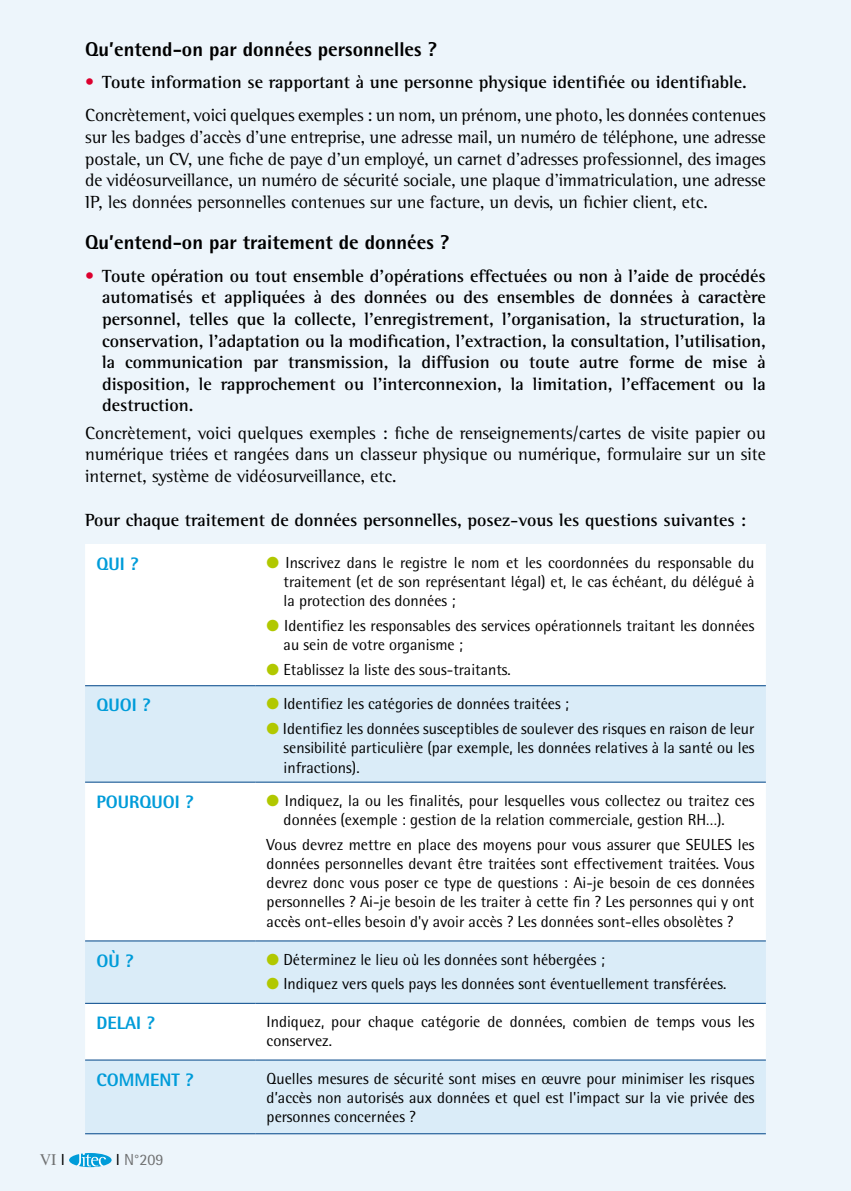
<style>
.page{position:relative;width:851px;height:1191px;background:#fff}
.page>*{position:absolute;margin:0;border:0;box-sizing:border-box;transform-origin:0 0}
.t1{font:800 20px "Rotis Semi Sans";color:#000}
.t2{font:18px/21.6px "Rotis Semi Serif";letter-spacing:-.005em;color:#000;text-align:justify}
.t3{font:700 18px/21.6px "Rotis Semi Serif";color:#000;text-align:justify}
.t4{font:800 18px "Rotis Semi Sans";color:#009cd9}
.t5{font:16px/19.2px "Rotis Semi Sans";color:#000;text-align:justify}
.t6{font:16px "Rotis Semi Sans";color:#707172}
.t7{font:16px "Times";color:#707172}
.s1{font-weight:700;color:#dc002e}
.s2{font-weight:700}
.s3{color:#dc002e}
.s4{color:#b1c800}
.s5{font-family:"Rotis Semi Sans";color:#000}
.s6{color:#000}
</style>
<div class="page">
<div style="left:0;top:0;width:850px;height:1191px;background:#edf5fb"></div>
<svg style="left:69px;top:1153px;width:43px;height:14px"></svg>
<hr style="left:850px;top:0;width:1px;height:1191px;background:#edf5fb">
<div style="left:85px;top:544px;width:680px;height:141px;background:#fff"></div>
<svg style="left:85px;top:686px;width:680px;height:447px;fill:#daecf8"></svg>
<hr style="left:85px;top:685px;width:170px;height:1px;background:#004588">
<hr style="left:255px;top:685px;width:510px;height:1px;background:#004588">
<hr style="left:85px;top:781px;width:170px;height:1px;background:#004588">
<hr style="left:255px;top:781px;width:510px;height:1px;background:#004588">
<hr style="left:85px;top:940px;width:170px;height:1px;background:#004588">
<hr style="left:255px;top:940px;width:510px;height:1px;background:#004588">
<hr style="left:85px;top:1002px;width:170px;height:1px;background:#004588">
<hr style="left:255px;top:1002px;width:510px;height:1px;background:#004588">
<hr style="left:85px;top:1059px;width:170px;height:1px;background:#004588">
<hr style="left:255px;top:1059px;width:510px;height:1px;background:#004588">
<hr style="left:85px;top:1133px;width:170px;height:1px;background:#004588">
<hr style="left:255px;top:1133px;width:510px;height:1px;background:#004588">
<p class="t1" style="left:85px;top:36px;width:353px">Qu’entend-on par données personnelles ?</p>
<p class="t2" style="left:85px;top:66px;width:682px;line-height:33px"><span class="s1">•</span> <span class="s2">Toute information se rapportant à une personne physique identifiée ou identifiable.<br></span>Concrètement, voici quelques exemples : un nom, un prénom, une photo, les données contenues</p>
<p class="t2" style="left:85px;top:126px;width:682px">sur les badges d’accès d’une entreprise, une adresse mail, un numéro de téléphone, une adresse postale, un CV, une fiche de paye d’un employé, un carnet d'adresses professionnel, des images de vidéosurveillance, un numéro de sécurité sociale, une plaque d’immatriculation, une adresse IP, les données personnelles contenues sur une facture, un devis, un fichier client, etc.</p>
<p class="t1" style="left:85px;top:229px;width:365px">Qu’entend-on par traitement de données ?</p>
<p class="t3" style="left:102px;top:265px;width:665px;text-indent:-17px"><span class="s3">•</span> Toute opération ou tout ensemble d'opérations effectuées ou non à l'aide de procédés automatisés et appliquées à des données ou des ensembles de données à caractère personnel, telles que la collecte, l'enregistrement, l'organisation, la structuration, la conservation, l'adaptation ou la modification, l'extraction, la consultation, l'utilisation, la communication par transmission, la diffusion ou toute autre forme de mise à disposition, le rapprochement ou l'interconnexion, la limitation, l'effacement ou la destruction.</p>
<p class="t2" style="left:85px;top:422px;width:682px">Concrètement, voici quelques exemples : fiche de renseignements/cartes de visite papier ou numérique triées et rangées dans un classeur physique ou numérique, formulaire sur un site internet, système de vidéosurveillance, etc.</p>
<p class="t3" style="left:85px;top:509px;width:662px">Pour chaque traitement de données personnelles, posez-vous les questions suivantes :</p>
<p class="t4" style="left:96px;top:552px;width:44px">QUI ?</p>
<p class="t5" style="left:283px;top:552px;width:472px;text-indent:-17px"><span class="s4">●</span> Inscrivez dans le registre le nom et les coordonnées du responsable du traitement (et de son représentant légal) et, le cas échéant, du délégué à la protection des données ;</p>
<p class="t5" style="left:283px;top:615px;width:472px;text-indent:-17px"><span class="s4">●</span> Identifiez les responsables des services opérationnels traitant les données au sein de votre organisme ;</p>
<p class="t5" style="left:266px;top:660px;width:246px"><span class="s4">●</span> Etablissez la liste des sous-traitants.</p>
<p class="t4" style="left:96px;top:694px;width:56px">QUOI ?</p>
<p class="t5" style="left:266px;top:694px;width:304px"><span class="s4">●</span> Identifiez les catégories de données traitées ;</p>
<p class="t5" style="left:283px;top:719px;width:472px;text-indent:-17px"><span class="s4">●</span> Identifiez les données susceptibles de soulever des risques en raison de leur sensibilité particulière (par exemple, les données relatives à la santé ou les infractions).</p>
<p class="t4" style="left:96px;top:790px;width:99px">POURQUOI ?</p>
<p class="t5" style="left:283px;top:790px;width:472px;text-indent:-17px"><span class="s4">●</span> Indiquez, la ou les finalités, pour lesquelles vous collectez ou traitez ces données (exemple : gestion de la relation commerciale, gestion RH…).</p>
<p class="t5" style="left:266px;top:834px;width:489px">Vous devrez mettre en place des moyens pour vous assurer que SEULES les données personnelles devant être traitées sont effectivement traitées. Vous devrez donc vous poser ce type de questions : Ai-je besoin de ces données personnelles ? Ai-je besoin de les traiter à cette fin ? Les personnes qui y ont accès ont-elles besoin d'y avoir accès ? Les données sont-elles obsolètes ?</p>
<p class="t4" style="left:96px;top:949px;width:39px">OÙ ?</p>
<p class="t5" style="left:266px;top:949px;width:340px"><span class="s4">●</span> Déterminez le lieu où les données sont hébergées ;</p>
<p class="t5" style="left:266px;top:974px;width:461px"><span class="s4">●</span> Indiquez vers quels pays les données sont éventuellement transférées.</p>
<p class="t4" style="left:96px;top:1011px;width:60px">DELAI ?</p>
<p class="t5" style="left:266px;top:1011px;width:489px">Indiquez, pour chaque catégorie de données, combien de temps vous les conservez.</p>
<p class="t4" style="left:96px;top:1068px;width:99px">COMMENT ?</p>
<p class="t5" style="left:266px;top:1068px;width:489px">Quelles mesures de sécurité sont mises en œuvre pour minimiser les risques d’accès non autorisés aux données et quel est l'impact sur la vie privée des personnes concernées ?</p>
<p class="t7" style="left:40px;top:1145px;width:27px">VI <span class="s5">I</span></p>
<p class="t6" style="left:116px;top:1150px;width:49px"><span class="s6">I</span> N°209</p>
</div>
